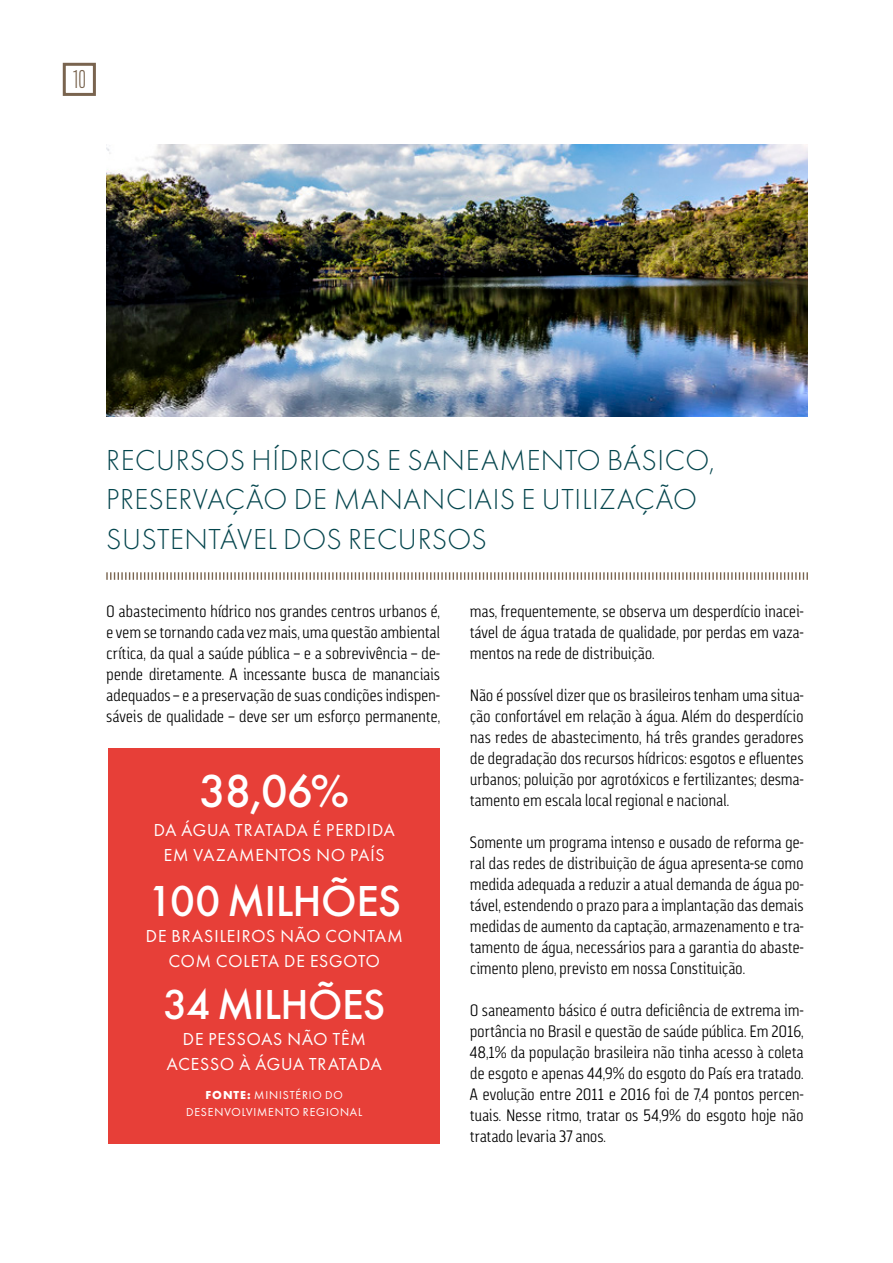
<style>
.page{position:relative;width:893px;height:1263px;background:#fff}
.page>*{position:absolute;margin:0;border:0;box-sizing:border-box;transform-origin:0 0}
.t1{font:500 48px "Futura";color:#fff}
.t2{font:500 45px "Futura";letter-spacing:-.015em;color:#fff}
.t3{font:500 43.5px "Futura";letter-spacing:-.02em;color:#fff}
.t4{font:300 30px/39.6px "Futura";letter-spacing:.02em;color:#04454d}
.t5{font:300 22.5px "Titling Gothic FB Comp";color:#79644f}
.t6{font:18px/25.5px "Futura Boo";letter-spacing:.055em;color:#fff;text-align:center}
.Parágrafo_Base{font:300 16.5px/21px "Via Sans";letter-spacing:-.015em;color:#000;text-align:justify}
.t7{font:12px/16.5px "Futura Boo";letter-spacing:.075em;color:#fff;text-align:center}
.s1{font-family:"Futura";font-weight:700}
</style>
<div class="page">
<div style="left:63px;top:63px;width:33px;height:33px;border:3px solid #79644f"></div>
<svg style="left:106px;top:572px;width:702px;height:8px"></svg>
<div style="left:108px;top:748px;width:332px;height:396px;background:#e73f38"></div>
<img style="left:106px;top:145px;width:702px;height:272px">
<h3 class="t5" style="left:73px;top:67px;width:14px">10</h3>
<p class="t4" style="left:106px;top:440px;width:610px">RECURSOS HÍDRICOS E SANEAMENTO BÁSICO,<br>PRESERVAÇÃO DE MANANCIAIS E UTILIZAÇÃO<br>SUSTENTÁVEL DOS RECURSOS</p>
<p class="Parágrafo_Base" style="left:106px;top:601px;width:335px">O abastecimento hídrico nos grandes centros urbanos é, e vem se tornando cada vez mais, uma questão ambiental crítica, da qual a saúde pública – e a sobrevivência – de&shy;pende diretamente. A incessante busca de mananciais adequados – e a preservação de suas condições indispen&shy;sáveis de qualidade – deve ser um esforço permanente,</p>
<p class="Parágrafo_Base" style="left:470px;top:601px;width:335px">mas, frequentemente, se observa um desperdício inacei&shy;tável de água tratada de qualidade, por perdas em vaza&shy;mentos na rede de distribuição.</p>
<p class="Parágrafo_Base" style="left:470px;top:685px;width:335px">Não é possível dizer que os brasileiros tenham uma situa&shy;ção confortável em relação à água. Além do desperdício nas redes de abastecimento, há três grandes geradores de degradação dos recursos hídricos: esgotos e efluentes urbanos; poluição por agrotóxicos e fertilizantes; desma&shy;tamento em escala local regional e nacional.</p>
<p class="Parágrafo_Base" style="left:470px;top:832px;width:335px">Somente um programa intenso e ousado de reforma ge&shy;ral das redes de distribuição de água apresenta-se como medida adequada a reduzir a atual demanda de água po&shy;tável, estendendo o prazo para a implantação das demais medidas de aumento da captação, armazenamento e tra&shy;tamento de água, necessários para a garantia do abaste&shy;cimento pleno, previsto em nossa Constituição.</p>
<p class="Parágrafo_Base" style="left:470px;top:1000px;width:335px">O saneamento básico é outra deficiência de extrema im&shy;portância no Brasil e questão de saúde pública. Em 2016, 48,1% da população brasileira não tinha acesso à coleta de esgoto e apenas 44,9% do esgoto do País era tratado.<br>A evolução entre 2011 e 2016 foi de 7,4 pontos percen&shy;tuais. Nesse ritmo, tratar os 54,9% do esgoto hoje não tratado levaria 37 anos.</p>
<p class="t1" style="left:199px;top:763px;width:152px">38,06%</p>
<p class="t6" style="left:154px;top:817px;width:243px">DA ÁGUA TRATADA É PERDIDA<br>EM VAZAMENTOS NO PAÍS</p>
<p class="t2" style="left:148px;top:875px;width:255px">100 MILHÕES</p>
<p class="t6" style="left:146px;top:923px;width:259px">DE BRASILEIROS NÃO CONTAM<br>COM COLETA DE ESGOTO</p>
<p class="t3" style="left:163px;top:979px;width:224px">34 MILHÕES</p>
<p class="t6" style="left:167px;top:1026px;width:216px">DE PESSOAS NÃO TÊM<br>ACESSO À ÁGUA TRATADA</p>
<p class="t7" style="left:186px;top:1087px;width:178px"><span class="s1">FONTE:</span> MINISTÉRIO DO<br>DESENVOLVIMENTO REGIONAL</p>
</div>
